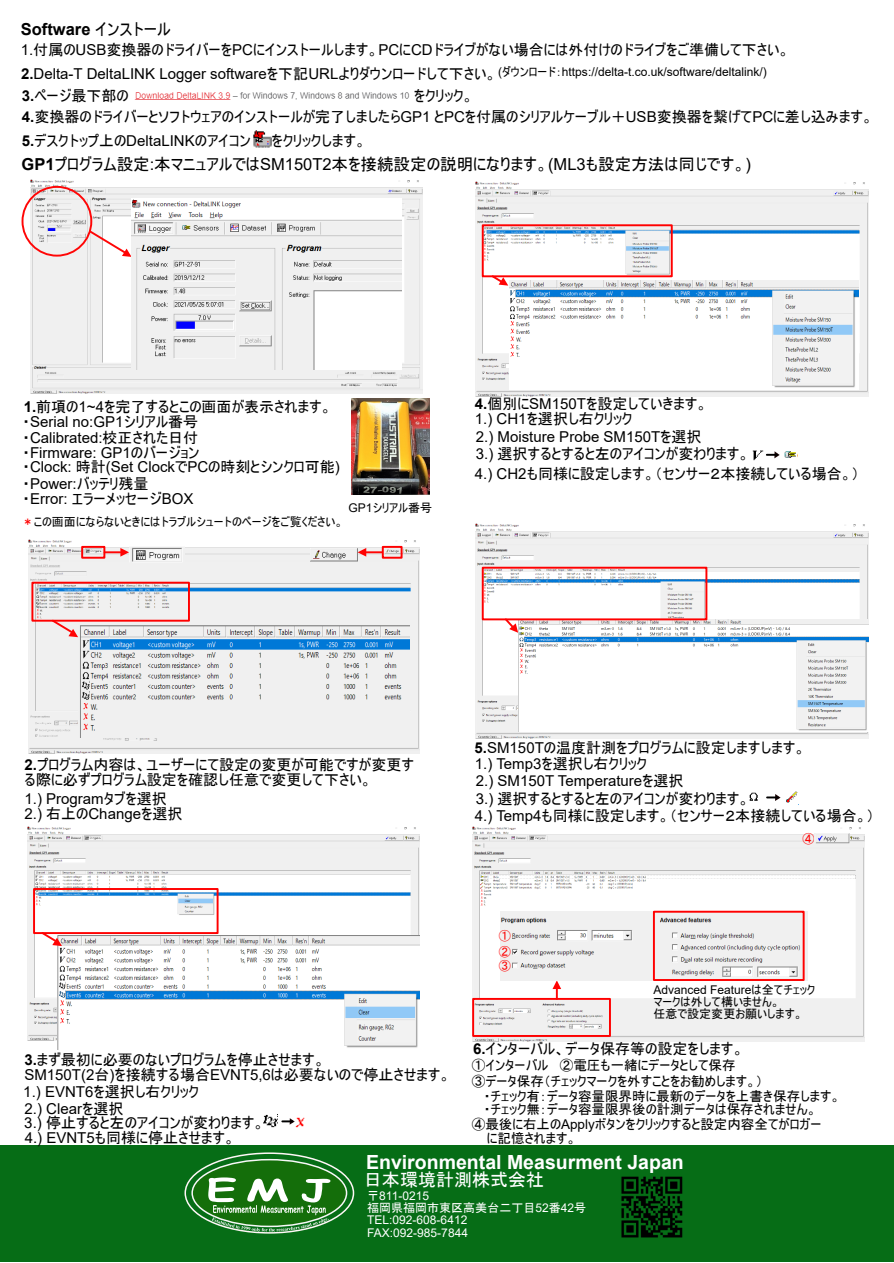
<style>
.page{position:relative;width:894px;height:1263px;background:#fff}
.page>*{position:absolute;margin:0;border:0;box-sizing:border-box;transform-origin:0 0}
.t1{font:700 19.5px "Arial";color:#fff}
.t2{font:18px "MS UI Gothic";color:#fff}
.t3{font:16.5px "MS UI Gothic";color:#000}
.t4{font:700 16.5px "Arial";color:#000}
.t5{font:15px/16px "MS UI Gothic";color:#000}
.t6{font:15px/15px "Arial";color:#000}
.t7{font:13.5px/16.6px "MS UI Gothic";color:#000}
.t8{font:12px "Arial";color:#000}
.t9{font:12px/12px "MS UI Gothic";color:#000}
.t10{font:12px/12.5px "Arial";color:#fff}
.t11{font:12px/15.5px "MS UI Gothic";color:#fb0404}
.t12{font:12px "MS UI Gothic";color:#f00}
.s1{font-family:"MS UI Gothic";font-weight:400}
.s2{font-family:"Arial"}
.s3{font-weight:700;font-size:15px}
.s4{font-size:15px}
.s5{font-family:"MS UI Gothic";font-size:15px}
.s6{font-family:"MS UI Gothic"}
.s7{font-family:"Arial";font-weight:700}
.s8{color:#f00}
</style>
<div class="page">
<img style="left:134px;top:92px;width:276px;height:8px">
<div style="left:0;top:1146px;width:893px;height:116px;background:#066d16"></div>
<img style="left:621px;top:1176px;width:61px;height:62px">
<svg style="left:184px;top:1152px;width:170px;height:82px"></svg>
<div style="left:191px;top:1159px;width:156px;height:68px;background:#146e0a;border:2px solid #f8f8f8;border-radius:50%"></div>
<svg style="left:208px;top:1177px;width:122px;height:55px"></svg>
<img style="left:253px;top:130px;width:18px;height:18px">
<img style="left:30px;top:180px;width:392px;height:214px">
<img style="left:131px;top:198px;width:270px;height:172px">
<svg style="left:88px;top:229px;width:43px;height:28px"></svg>
<div style="left:22px;top:186px;width:70px;height:71px;border:2px solid #ff0606;border-radius:50%"></div>
<img style="left:351px;top:399px;width:78px;height:95px">
<img style="left:28px;top:539px;width:392px;height:215px">
<img style="left:311px;top:548px;width:46px;height:13px">
<img style="left:78px;top:623px;width:331px;height:114px">
<img style="left:129px;top:546px;width:55px;height:17px">
<svg style="left:50px;top:618px;width:28px;height:19px"></svg>
<svg style="left:105px;top:548px;width:24px;height:9px"></svg>
<svg style="left:357px;top:548px;width:24px;height:9px"></svg>
<div style="left:31px;top:582px;width:159px;height:40px;border:2px solid #f00"></div>
<div style="left:81px;top:546px;width:24px;height:13px;border:2px solid #f00"></div>
<div style="left:381px;top:546px;width:21px;height:13px;border:2px solid #f00"></div>
<img style="left:28px;top:826px;width:391px;height:215px">
<img style="left:57px;top:935px;width:362px;height:115px">
<svg style="left:40px;top:930px;width:22px;height:16px"></svg>
<div style="left:33px;top:888px;width:185px;height:46px;border:2px solid #f00"></div>
<img style="left:294px;top:1117px;width:11px;height:11px">
<svg style="left:264px;top:1115px;width:30px;height:13px"></svg>
<img style="left:475px;top:181px;width:392px;height:215px">
<img style="left:509px;top:280px;width:349px;height:110px">
<svg style="left:490px;top:277px;width:18px;height:9px"></svg>
<div style="left:481px;top:224px;width:191px;height:53px;border:2px solid #f00"></div>
<svg style="left:752px;top:450px;width:44px;height:11px"></svg>
<img style="left:475px;top:524px;width:392px;height:215px">
<svg style="left:503px;top:620px;width:15px;height:13px"></svg>
<img style="left:518px;top:619px;width:349px;height:113px">
<div style="left:481px;top:567px;width:226px;height:53px;border:2px solid #f00"></div>
<svg style="left:766px;top:794px;width:14px;height:7px"></svg>
<svg style="left:749px;top:793px;width:9px;height:8px"></svg>
<img style="left:786px;top:791px;width:12px;height:12px">
<img style="left:472px;top:826px;width:392px;height:215px">
<svg style="left:552px;top:980px;width:9px;height:18px"></svg>
<div style="left:472px;top:998px;width:138px;height:39px;border:2px solid #f00"></div>
<img style="left:500px;top:911px;width:307px;height:69px">
<div style="left:652px;top:911px;width:152px;height:70px;border:2px solid #f00"></div>
<img style="left:813px;top:833px;width:36px;height:10px">
<p class="t4" style="left:21px;top:23px;width:151px">Software <span class="s1">インストール</span></p>
<p class="t5" style="left:21px;top:41px;width:769px"><span class="s2">1.</span>付属の<span class="s2">USB</span>変換器のドライバーを<span class="s2">PC</span>にインストールします。<span class="s2">PC</span>に<span class="s2">CD</span>ドライブがない場合には外付けのドライブをご準備して下さい。</p>
<p class="t8" style="left:21px;top:68px;width:747px"><span class="s3">2.</span><span class="s4">Delta-T DeltaLINK Logger software</span><span class="s5">を下記</span><span class="s4">URL</span><span class="s5">よりダウンロードして下さい。</span>(<span class="s6">ダウンロード：</span>https://delta-t.co.uk/software/deltalink/)</p>
<p class="t5" style="left:22px;top:88px;width:108px"><span class="s7">3.</span>ページ最下部の</p>
<p class="t5" style="left:414px;top:87px;width:61px">をクリック。</p>
<p class="t5" style="left:22px;top:133px;width:230px"><span class="s7">5.</span>デスクトップ上の<span class="s2">DeltaLINK</span>のアイコン</p>
<p class="t5" style="left:271px;top:133px;width:96px">をクリックします。</p>
<p class="t5" style="left:22px;top:109px;width:852px"><span class="s7">4.</span>変換器のドライバーとソフトウェアのインストールが完了しましたら<span class="s2">GP1</span> と<span class="s2">PC</span>を付属のシリアルケーブル＋<span class="s2">USB</span>変換器を繋げて<span class="s2">PC</span>に差し込みます。</p>
<p class="t3" style="left:22px;top:156px;width:730px"><span class="s7">GP1</span>プログラム設定<span class="s2">:</span>本マニュアルでは<span class="s2">SM150T2</span>本を接続設定の説明になります。<span class="s2">(ML3</span>も設定方法は同じです。<span class="s2">)</span></p>
<p class="t5" style="left:24px;top:399px;width:309px"><span class="s7">1.</span>前項の<span class="s2">1~4</span>を完了するとこの画面が表示されます。</p>
<p class="t6" style="left:22px;top:416px;width:177px"><span class="s6">・</span>Serial no:GP1<span class="s6">シリアル番号</span></p>
<p class="t6" style="left:22px;top:431px;width:318px"><span class="s6">・</span>Calibrated:<span class="s6">校正された日付<br>・</span>Firmware: GP1<span class="s6">のバージョン<br>・</span>Clock: <span class="s6">時計</span>(Set Clock<span class="s6">で</span>PC<span class="s6">の時刻とシンクロ可能</span>)</p>
<p class="t5" style="left:22px;top:476px;width:172px;line-height:15.1px">・<span class="s2">Power:</span>バッテリ残量・<span class="s2">Error:</span> エラーメッセージ<span class="s2">BOX</span></p>
<p class="t9" style="left:22px;top:516px;width:323px"><span class="s8">＊</span>この画面にならないときにはトラブルシュートのページをご覧ください。</p>
<p class="t9" style="left:348px;top:501px;width:85px"><span class="s2">GP1</span>シリアル番号</p>
<p class="t5" style="left:474px;top:396px;width:234px;line-height:15.6px"><span class="s7">4.</span>個別に<span class="s2">SM150T</span>を設定していきます。<br><span class="s2">1.) CH1</span>を選択し右クリック</p>
<p class="t5" style="left:474px;top:466px;width:386px"><span class="s2">4.) CH2</span>も同様に設定します。（センサー２本接続している場合。）</p>
<p class="t6" style="left:475px;top:429px;width:275px;line-height:17.5px">2.) Moisture Probe SM150T<span class="s6">を選択<br></span>3.) <span class="s6">選択するとすると左のアイコンが変わります。</span></p>
<p class="t5" style="left:25px;top:757px;width:391px;line-height:15px"><span class="s7">2.</span>プログラム内容は、ユーザーにて設定の変更が可能ですが変更する際に必ずプログラム設定を確認し任意で変更して下さい。</p>
<p class="t6" style="left:24px;top:792px;width:159px;line-height:15.5px">1.) Program<span class="s6">タブを選択<br></span>2.) <span class="s6">右上の</span>Change<span class="s6">を選択</span></p>
<p class="t5" style="left:474px;top:740px;width:332px"><span class="s7">5.</span><span class="s2">SM150T</span>の温度計測をプログラムに設定しますします。<br><span class="s2">1.) Temp3</span>を選択し右クリック</p>
<p class="t5" style="left:474px;top:808px;width:400px"><span class="s2">4.) Temp4</span>も同様に設定します。（センサー２本接続している場合。）</p>
<p class="t5" style="left:475px;top:772px;width:275px;line-height:17.5px"><span class="s2">2.) SM150T Temperature</span>を選択<br><span class="s2">3.)</span> 選択するとすると左のアイコンが変わります。</p>
<p class="t12" style="left:802px;top:832px;width:13px">④</p>
<p class="t5" style="left:23px;top:1051px;width:428px"><span class="s7">3.</span>まず最初に必要のないプログラムを停止させます。<br><span class="s2">SM150T(2</span>台<span class="s2">)</span>を接続する場合<span class="s2">EVNT5,6</span>は必要ないので停止させます。<br><span class="s2">1.) EVNT6</span>を選択し右クリック</p>
<p class="t5" style="left:25px;top:1129px;width:212px"><span class="s2">4.) EVNT5</span>も同様に停止させます。</p>
<p class="t5" style="left:24px;top:1101px;width:241px;line-height:14.7px"><span class="s2">2.) Clear</span>を選択<br><span class="s2">3.)</span> 停止すると左のアイコンが変わります。</p>
<p class="t11" style="left:498px;top:928px;width:13px">①<br><span class="s8">②</span></p>
<p class="t12" style="left:498px;top:959px;width:13px">③</p>
<p class="t9" style="left:653px;top:984px;width:163px"><span class="s2">Advanced Feature</span>は全てチェックマークは外して構いません。<br>任意で設定変更お願いします。</p>
<p class="t5" style="left:473px;top:1040px;width:272px"><span class="s7">6.</span>インターバル、データ保存等の設定をします。</p>
<p class="t7" style="left:471px;top:1057px;width:292px">①インターバル ②電圧も一緒にデータとして保存<br>③データ保存（チェックマークを外すことをお勧めします。）</p>
<p class="t7" style="left:483px;top:1089px;width:358px;line-height:13px">・チェック有：データ容量限界時に最新のデータを上書き保存します。・チェック無：データ容量限界後の計測データは保存されません。</p>
<p class="t7" style="left:486px;top:1118px;width:336px;line-height:14px;text-indent:-15px">④最後に右上の<span class="s2">Apply</span>ボタンをクリックすると設定内容全てがロガーに記憶されます。</p>
<p class="t1" style="left:366px;top:1154px;width:319px">Environmental Measurment Japan</p>
<p class="t2" style="left:364px;top:1171px;width:182px">日本環境計測株式会社</p>
<p class="t10" style="left:367px;top:1190px;width:220px"><span class="s6">〒</span>811-0215<br><span class="s6">福岡県福岡市東区高美台二丁目</span>52<span class="s6">番</span>42<span class="s6">号<br></span>TEL:092-608-6412<br>FAX:092-985-7844</p>
</div>
